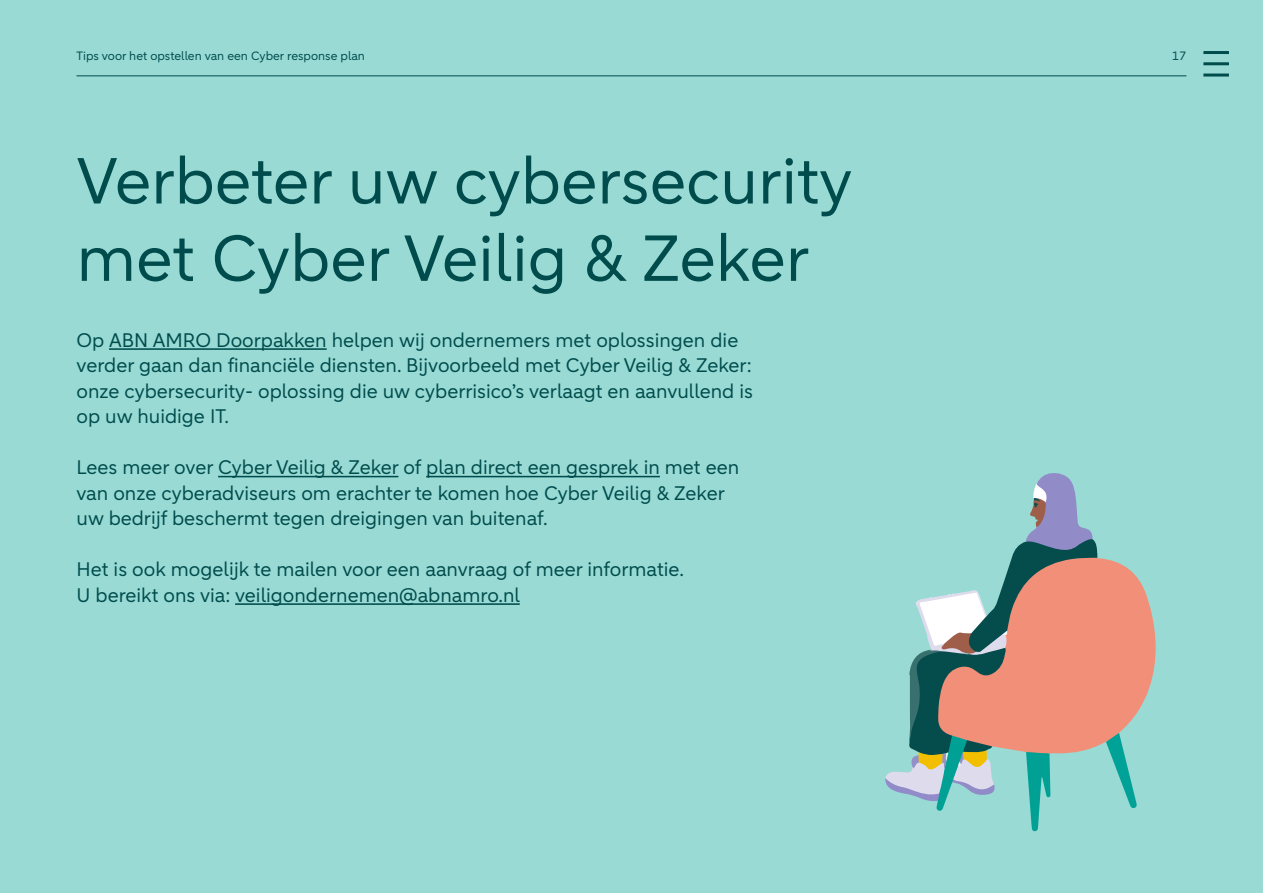
<style>
.page{position:relative;width:1263px;height:893px;background:#99dad5}
.page>*{position:absolute;margin:0;border:0;box-sizing:border-box;transform-origin:0 0}
.t1{font:64.5px/77.4px "ABNAMRO Sans";color:#004c4c}
.t2{font:19.5px/25.5px "ABNAMRO Sans";color:#004c4c}
.t3{font:12px "ABNAMRO Sans";color:#004c4c}
</style>
<div class="page">
<hr style="left:77px;top:75px;width:1109px;height:1px;background:#004c4c">
<hr style="left:1203px;top:74px;width:26px;height:3px;background:#004c4c">
<hr style="left:1203px;top:62px;width:26px;height:3px;background:#004c4c">
<hr style="left:1203px;top:51px;width:26px;height:3px;background:#004c4c">
<hr style="left:109px;top:348px;width:218px;height:2px;background:#004c4c">
<hr style="left:218px;top:476px;width:180px;height:1px;background:#004c4c">
<hr style="left:426px;top:476px;width:234px;height:1px;background:#004c4c">
<hr style="left:235px;top:603px;width:285px;height:2px;background:#004c4c">
<svg style="left:885px;top:473px;width:271px;height:358px"></svg>
<p class="t3" style="left:77px;top:48px;width:290px">Tips voor het opstellen van een Cyber response plan</p>
<p class="t3" style="left:1172px;top:48px;width:16px">17</p>
<h1 class="t1" style="left:77px;top:144px;width:777px">Verbeter uw cybersecurity met Cyber Veilig &amp; Zeker</h1>
<p class="t2" style="left:77px;top:328px;width:678px">Op ABN AMRO Doorpakken helpen wij ondernemers met oplossingen die verder gaan dan financiële diensten. Bijvoorbeeld met Cyber Veilig &amp; Zeker: onze cybersecurity- oplossing die uw cyberrisico’s verlaagt en aanvullend is op uw huidige IT.</p>
<p class="t2" style="left:77px;top:455px;width:664px">Lees meer over Cyber Veilig &amp; Zeker of plan direct een gesprek in met een van onze cyberadviseurs om erachter te komen hoe Cyber Veilig &amp; Zeker uw bedrijf beschermt tegen dreigingen van buitenaf.</p>
<p class="t2" style="left:77px;top:557px;width:609px">Het is ook mogelijk te mailen voor een aanvraag of meer informatie.<br>U bereikt ons via: veiligondernemen@abnamro.nl</p>
</div>
